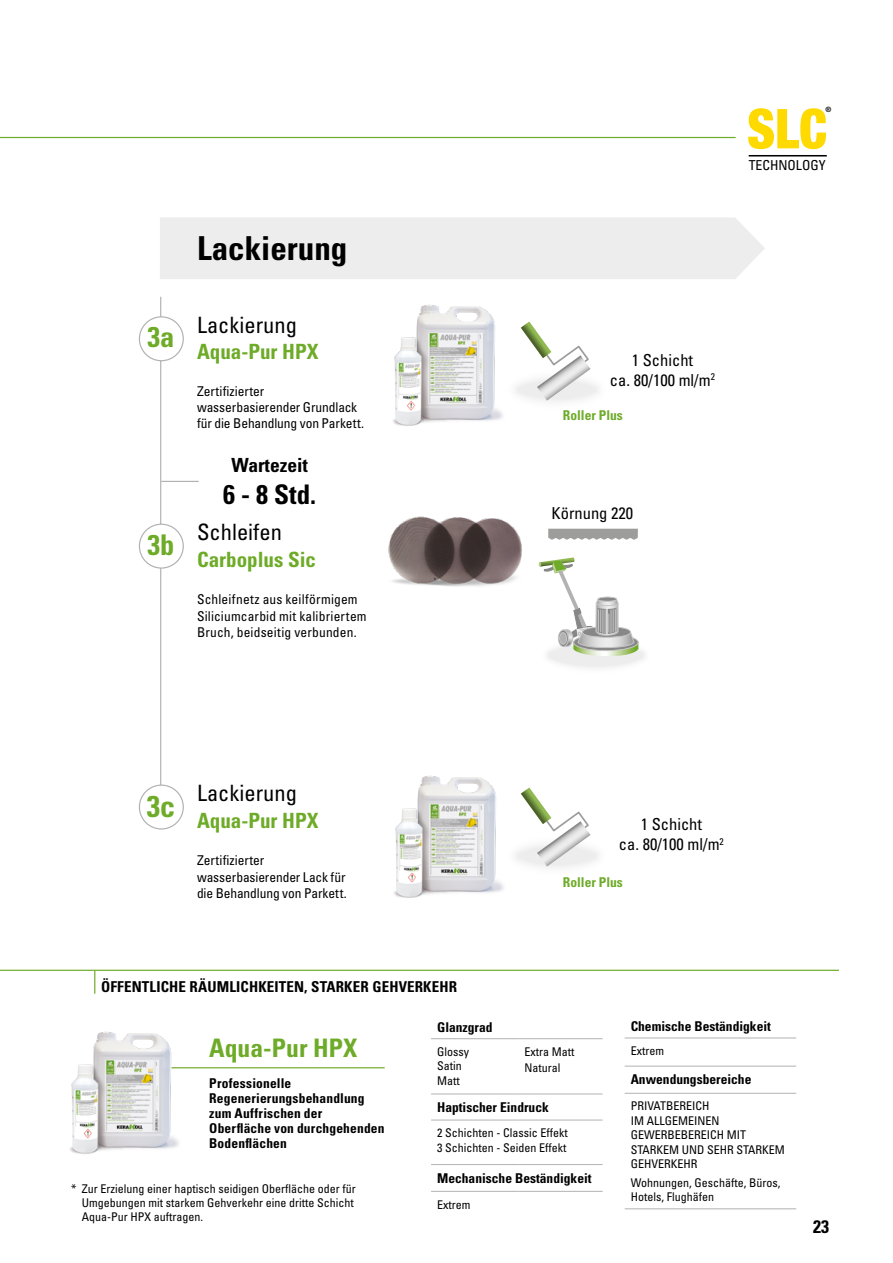
<style>
.page{position:relative;width:893px;height:1263px;background:#fff}
.page>*{position:absolute;margin:0;border:0;box-sizing:border-box;transform-origin:0 0}
.t1{font:900 condensed 55.05px "Helvetica Neue LT Std";color:#ffda00;scale:.95 1}
.t2{font:700 condensed 33px "Univers LT Std";color:#000}
.t3{font:700 condensed 30px "Univers LT Std";color:#6eab28}
.t4{font:700 condensed 28.5px "Univers LT Std";color:#6eab28}
.t5{font:700 condensed 27px "Univers LT Std";color:#000}
.t6{font:700 condensed 25.5px "Univers LT Std";color:#6eab28}
.t7{font:condensed 22.5px "Univers LT Std";color:#000}
.t8{font:700 condensed 21px "Univers LT Std";color:#6eab28}
.t9{font:700 condensed 19.5px "Univers LT Std";color:#000}
.t10{font:700 condensed 18px "Univers LT Std";color:#000}
.t11{font:condensed 16.5px/19.8px "Univers LT Std";color:#000;text-align:center}
.t12{font:700 condensed 15px "Univers LT Std";letter-spacing:.01em;color:#000}
.t13{font:condensed 13.65px "Univers LT Std";color:#000}
.t14{font:condensed 13.5px/16.2px "Univers LT Std";letter-spacing:.005em;color:#000}
.t15{font:700 condensed 13.5px/15px "Univers LT Std";color:#000}
.t16{font:700 condensed 13.5px "Univers LT Std";color:#6eab28}
.t17{font:condensed 12px/14.4px "Univers LT Std";color:#000}
.t18{font:500 condensed 7.35px "Helvetica Neue LT Std";color:#000}
</style>
<div class="page">
<div style="left:160px;top:217px;width:605px;height:62px;background:#ededed"></div>
<hr style="left:160px;top:297px;width:1px;height:510px;background:#b3b2b2">
<img style="left:388px;top:516px;width:134px;height:71px">
<div style="left:139px;top:524px;width:44px;height:44px;background:#fff;border-radius:50%"></div>
<div style="left:139px;top:524px;width:45px;height:45px;border:1px solid #b3b2b2;border-radius:50%"></div>
<svg style="left:548px;top:529px;width:90px;height:11px"></svg>
<img style="left:393px;top:305px;width:110px;height:121px">
<div style="left:139px;top:317px;width:44px;height:44px;background:#fff;border-radius:50%"></div>
<div style="left:139px;top:316px;width:45px;height:45px;border:1px solid #b3b2b2;border-radius:50%"></div>
<div style="left:507px;top:835px;width:100px;height:42px;background:#fbfbfb;border-radius:50%"></div>
<svg style="left:521px;top:787px;width:69px;height:79px"></svg>
<img style="left:394px;top:776px;width:110px;height:122px">
<div style="left:139px;top:785px;width:44px;height:44px;background:#fff;border-radius:50%"></div>
<div style="left:139px;top:784px;width:45px;height:45px;border:1px solid #b3b2b2;border-radius:50%"></div>
<svg style="left:521px;top:321px;width:69px;height:80px"></svg>
<svg style="left:541px;top:636px;width:110px;height:39px"></svg>
<svg style="left:539px;top:557px;width:99px;height:118px"></svg>
<div style="left:598px;top:597px;width:19px;height:4px;border:1px solid #c6c6c6;border-radius:50%"></div>
<hr style="left:431px;top:1038px;width:87px;height:1px;background:#b3b2b2">
<hr style="left:518px;top:1038px;width:85px;height:1px;background:#b3b2b2">
<hr style="left:431px;top:1094px;width:87px;height:1px;background:#b3b2b2">
<hr style="left:518px;top:1094px;width:85px;height:1px;background:#b3b2b2">
<hr style="left:431px;top:1120px;width:87px;height:1px;background:#b3b2b2">
<hr style="left:518px;top:1120px;width:85px;height:1px;background:#b3b2b2">
<hr style="left:431px;top:1164px;width:87px;height:1px;background:#b3b2b2">
<hr style="left:518px;top:1164px;width:85px;height:1px;background:#b3b2b2">
<hr style="left:431px;top:1191px;width:87px;height:1px;background:#b3b2b2">
<hr style="left:518px;top:1191px;width:85px;height:1px;background:#b3b2b2">
<hr style="left:172px;top:1067px;width:213px;height:1px;background:#6eab28">
<svg style="left:94px;top:971px;width:1px;height:23px"></svg>
<hr style="left:0;top:970px;width:839px;height:1px;background:#6eab28">
<img style="left:70px;top:1032px;width:114px;height:122px">
<hr style="left:625px;top:1038px;width:87px;height:1px;background:#b3b2b2">
<hr style="left:712px;top:1038px;width:84px;height:1px;background:#b3b2b2">
<hr style="left:625px;top:1066px;width:87px;height:1px;background:#b3b2b2">
<hr style="left:712px;top:1066px;width:84px;height:1px;background:#b3b2b2">
<hr style="left:625px;top:1093px;width:87px;height:1px;background:#b3b2b2">
<hr style="left:712px;top:1093px;width:84px;height:1px;background:#b3b2b2">
<hr style="left:625px;top:1208px;width:87px;height:1px;background:#b3b2b2">
<hr style="left:712px;top:1208px;width:84px;height:1px;background:#b3b2b2">
<hr style="left:161px;top:481px;width:38px;height:1px;background:#b3b2b2">
<hr style="left:0;top:137px;width:736px;height:1px;background:#6eab28">
<hr style="left:749px;top:155px;width:78px;height:1px;background:#000">
<h1 class="t1" style="left:747px;top:95px;width:86px">SLC</h1>
<p class="t18" style="left:825px;top:105px;width:7px">®</p>
<h3 class="t4" style="left:147px;top:320px;width:28px">3a</h3>
<h3 class="t4" style="left:147px;top:527px;width:28px">3b</h3>
<h2 class="t2" style="left:197px;top:228px;width:152px">Lackierung</h2>
<h3 class="t7" style="left:197px;top:311px;width:101px">Lackierung</h3>
<h3 class="t8" style="left:197px;top:338px;width:123px">Aqua-Pur HPX</h3>
<p class="t14" style="left:197px;top:383px;width:169px">Zertifizierter wasserbasierender Grundlack für die Behandlung von Parkett.</p>
<h3 class="t9" style="left:231px;top:453px;width:78px">Wartezeit</h3>
<h3 class="t5" style="left:223px;top:477px;width:94px">6 - 8 Std.</h3>
<h3 class="t7" style="left:197px;top:518px;width:87px">Schleifen</h3>
<h3 class="t8" style="left:197px;top:546px;width:121px">Carboplus Sic</h3>
<p class="t14" style="left:197px;top:591px;width:171px">Schleifnetz aus keilförmigem<br>Siliciumcarbid mit kalibriertem<br>Bruch, beidseitig verbunden.</p>
<h3 class="t3" style="left:147px;top:787px;width:30px">3c</h3>
<h3 class="t7" style="left:197px;top:779px;width:101px">Lackierung</h3>
<h3 class="t8" style="left:197px;top:808px;width:123px">Aqua-Pur HPX</h3>
<p class="t14" style="left:197px;top:852px;width:151px">Zertifizierter wasserbasierender Lack für die Behandlung von Parkett.</p>
<p class="t12" style="left:101px;top:978px;width:357px">ÖFFENTLICHE RÄUMLICHKEITEN, STARKER GEHVERKEHR</p>
<p class="t13" style="left:749px;top:157px;width:78px">TECHNOLOGY</p>
<h3 class="t11" style="left:610px;top:350px;width:107px">1 Schicht<br>ca. 80/100 ml/m<sup>2</sup></h3>
<p class="t16" style="left:563px;top:407px;width:62px">Roller Plus</p>
<h3 class="t11" style="left:552px;top:503px;width:83px">Körnung 220</h3>
<h3 class="t11" style="left:619px;top:814px;width:107px">1 Schicht<br>ca. 80/100 ml/m<sup>2</sup></h3>
<p class="t16" style="left:563px;top:873px;width:62px">Roller Plus</p>
<h3 class="t6" style="left:209px;top:1032px;width:149px">Aqua-Pur HPX</h3>
<p class="t15" style="left:209px;top:1076px;width:177px">Professionelle<br>Regenerierungsbehandlung zum Auffrischen der<br>Oberfläche von durchgehenden<br>Bodenflächen</p>
<p class="t17" style="left:82px;top:1181px;width:275px;text-indent:-11px">* Zur Erzielung einer haptisch seidigen Oberfläche oder für<br>Umgebungen mit starkem Gehverkehr eine dritte Schicht<br>Aqua-Pur HPX auftragen.</p>
<p class="t15" style="left:437px;top:1019px;width:57px">Glanzgrad</p>
<p class="t17" style="left:437px;top:1044px;width:33px">Glossy<br>Satin<br>Matt</p>
<p class="t17" style="left:524px;top:1043px;width:51px;line-height:16.2px">Extra Matt<br>Natural</p>
<p class="t15" style="left:437px;top:1100px;width:113px">Haptischer Eindruck</p>
<p class="t17" style="left:437px;top:1125px;width:132px">2 Schichten - Classic Effekt<br>3 Schichten - Seiden Effekt</p>
<p class="t15" style="left:437px;top:1170px;width:156px">Mechanische Beständigkeit</p>
<p class="t17" style="left:437px;top:1197px;width:35px">Extrem</p>
<p class="t15" style="left:631px;top:1019px;width:142px">Chemische Beständigkeit</p>
<p class="t17" style="left:631px;top:1043px;width:35px">Extrem</p>
<p class="t15" style="left:631px;top:1072px;width:122px">Anwendungsbereiche</p>
<p class="t17" style="left:631px;top:1099px;width:156px">PRIVATBEREICH<br>IM ALLGEMEINEN<br>GEWERBEBEREICH MIT<br>STARKEM UND SEHR STARKEM<br>GEHVERKEHR</p>
<p class="t17" style="left:631px;top:1175px;width:151px">Wohnungen, Geschäfte, Büros,<br>Hotels, Flughäfen</p>
<h3 class="t10" style="left:813px;top:1216px;width:17px">23</h3>
</div>
